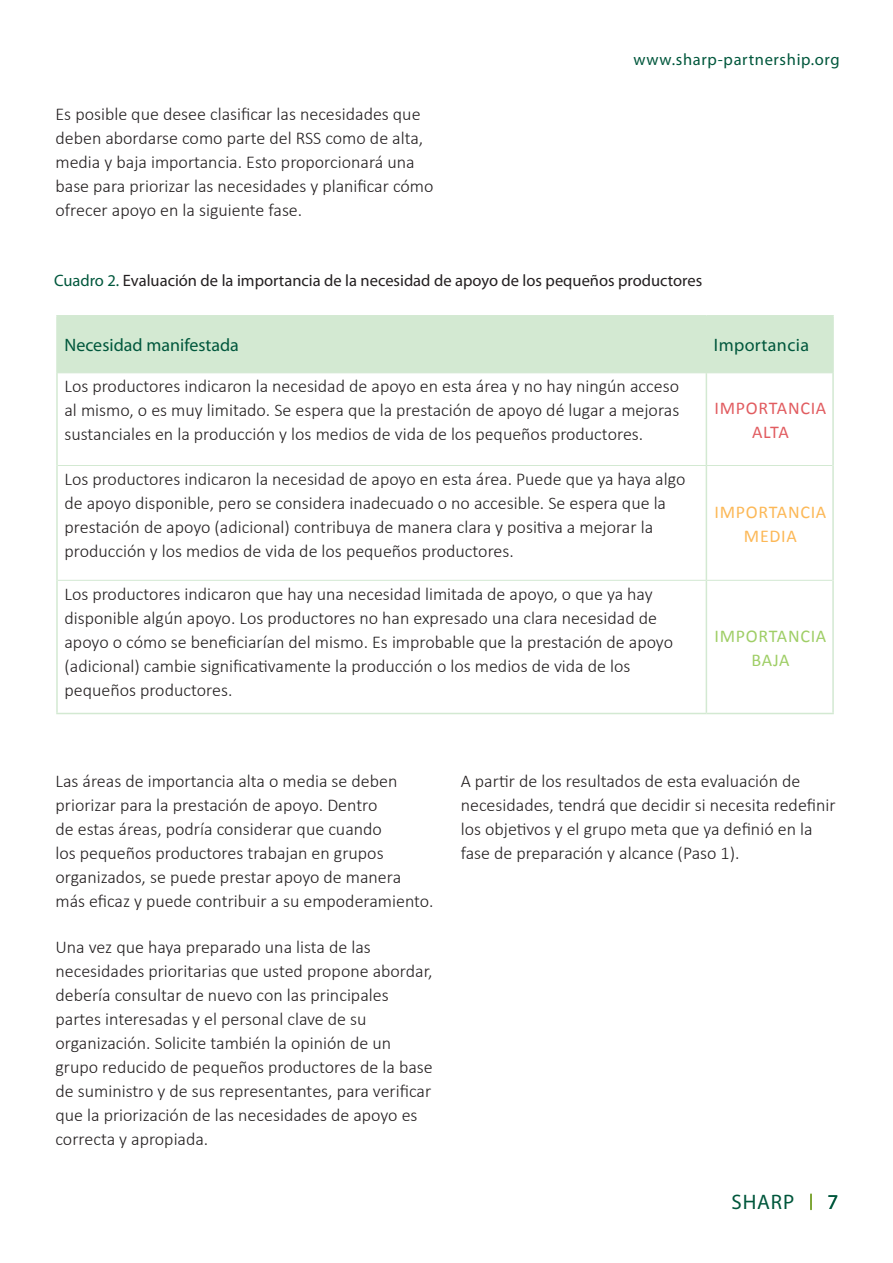
<style>
.page{position:relative;width:893px;height:1263px;background:#fff}
.page>*{position:absolute;margin:0;border:0;box-sizing:border-box;transform-origin:0 0}
.t1{font:21px "Myriad Pro";letter-spacing:.04em;color:#00573c}
.Main_Text_Without_In{font:300 18px/24px "Calibri";color:#231f20}
.Main_Text_Without_In-2{font:18px "Myriad Pro";color:#00573c}
.Main_Text_Without_In-3{font:18px/24px "Calibri";letter-spacing:.04em;color:#fcb857;text-align:center}
.Main_Text_Without_In-4{font:18px/24px "Calibri";letter-spacing:.04em;color:#e15c60;text-align:center}
.Main_Text_Without_In-5{font:18px/24px "Calibri";letter-spacing:.04em;color:#9fce66;text-align:center}
.Main_Text_Without_In-6{font:18px "Myriad Pro";letter-spacing:.02em;color:#00573c}
.Table_Text{font:16.5px "Myriad Pro";color:#231f20}
.t2{font:16.5px "Myriad Pro";letter-spacing:.04em;color:#00573c}
.s1{color:#00573c}
</style>
<div class="page">
<svg style="left:810px;top:1194px;width:2px;height:15px"></svg>
<div style="left:58px;top:317px;width:774px;height:55px;background:#d3e9d2"></div>
<hr style="left:56px;top:317px;width:2px;height:56px;background:#d3e9d2">
<hr style="left:56px;top:315px;width:650px;height:2px;background:#d3e9d2">
<hr style="left:706px;top:317px;width:1px;height:55px;background:#d3e9d2">
<hr style="left:832px;top:317px;width:2px;height:56px;background:#d3e9d2">
<hr style="left:706px;top:315px;width:128px;height:2px;background:#d3e9d2">
<hr style="left:56px;top:373px;width:2px;height:92px;background:#d3e9d2">
<hr style="left:58px;top:372px;width:648px;height:1px;background:#d3e9d2">
<hr style="left:706px;top:373px;width:1px;height:92px;background:#d3e9d2">
<hr style="left:832px;top:373px;width:2px;height:92px;background:#d3e9d2">
<hr style="left:706px;top:372px;width:126px;height:1px;background:#d3e9d2">
<hr style="left:56px;top:465px;width:2px;height:115px;background:#d3e9d2">
<hr style="left:58px;top:465px;width:648px;height:1px;background:#d3e9d2">
<hr style="left:706px;top:466px;width:1px;height:114px;background:#d3e9d2">
<hr style="left:832px;top:465px;width:2px;height:115px;background:#d3e9d2">
<hr style="left:706px;top:465px;width:126px;height:1px;background:#d3e9d2">
<hr style="left:56px;top:580px;width:2px;height:133px;background:#d3e9d2">
<hr style="left:58px;top:580px;width:648px;height:1px;background:#d3e9d2">
<hr style="left:56px;top:713px;width:650px;height:1px;background:#d3e9d2">
<hr style="left:706px;top:581px;width:1px;height:132px;background:#d3e9d2">
<hr style="left:832px;top:580px;width:2px;height:133px;background:#d3e9d2">
<hr style="left:706px;top:580px;width:126px;height:1px;background:#d3e9d2">
<hr style="left:706px;top:713px;width:128px;height:1px;background:#d3e9d2">
<p class="Main_Text_Without_In" style="left:56px;top:102px;width:379px">Es posible que desee clasificar las necesidades que deben abordarse como parte del RSS como de alta, media y baja importancia. Esto proporcionará una base para priorizar las necesidades y planificar cómo ofrecer apoyo en la siguiente fase.</p>
<p class="t2" style="left:634px;top:50px;width:208px">www.sharp-partnership.org</p>
<p class="Table_Text" style="left:54px;top:270px;width:650px"><span class="s1">Cuadro 2.</span> Evaluación de la importancia de la necesidad de apoyo de los pequeños productores</p>
<p class="Main_Text_Without_In-2" style="left:64px;top:334px;width:176px">Necesidad manifestada</p>
<p class="Main_Text_Without_In-6" style="left:714px;top:334px;width:97px">Importancia</p>
<p class="Main_Text_Without_In" style="left:64px;top:374px;width:616px;text-align:justify">Los productores indicaron la necesidad de apoyo en esta área y no hay ningún acceso al mismo, o es muy limitado. Se espera que la prestación de apoyo dé lugar a mejoras sustanciales en la producción y los medios de vida de los pequeños productores.</p>
<p class="Main_Text_Without_In-4" style="left:715px;top:396px;width:113px">IMPORTANCIA<br>ALTA</p>
<p class="Main_Text_Without_In" style="left:64px;top:467px;width:622px">Los productores indicaron la necesidad de apoyo en esta área. Puede que ya haya algo de apoyo disponible, pero se considera inadecuado o no accesible. Se espera que la prestación de apoyo (adicional) contribuya de manera clara y positiva a mejorar la producción y los medios de vida de los pequeños productores.</p>
<p class="Main_Text_Without_In" style="left:64px;top:582px;width:610px">Los productores indicaron que hay una necesidad limitada de apoyo, o que ya hay disponible algún apoyo. Los productores no han expresado una clara necesidad de apoyo o cómo se beneficiarían del mismo. Es improbable que la prestación de apoyo (adicional) cambie significativamente la producción o los medios de vida de los pequeños productores.</p>
<p class="Main_Text_Without_In-3" style="left:715px;top:500px;width:113px">IMPORTANCIA<br>MEDIA</p>
<p class="Main_Text_Without_In-5" style="left:715px;top:624px;width:113px">IMPORTANCIA<br>BAJA</p>
<p class="Main_Text_Without_In" style="left:56px;top:769px;width:380px">Las áreas de importancia alta o media se deben priorizar para la prestación de apoyo. Dentro<br>de estas áreas, podría considerar que cuando<br>los pequeños productores trabajan en grupos organizados, se puede prestar apoyo de manera más eficaz y puede contribuir a su empoderamiento.</p>
<p class="Main_Text_Without_In" style="left:56px;top:934px;width:379px">Una vez que haya preparado una lista de las necesidades prioritarias que usted propone abordar, debería consultar de nuevo con las principales partes interesadas y el personal clave de su organización. Solicite también la opinión de un grupo reducido de pequeños productores de la base de suministro y de sus representantes, para verificar que la priorización de las necesidades de apoyo es correcta y apropiada.</p>
<p class="Main_Text_Without_In" style="left:461px;top:769px;width:376px">A partir de los resultados de esta evaluación de necesidades, tendrá que decidir si necesita redefinir los objetivos y el grupo meta que ya definió en la fase de preparación y alcance (Paso 1).</p>
<p class="t1" style="left:731px;top:1189px;width:64px">SHARP</p>
<p class="t1" style="left:827px;top:1189px;width:12px">7</p>
</div>
